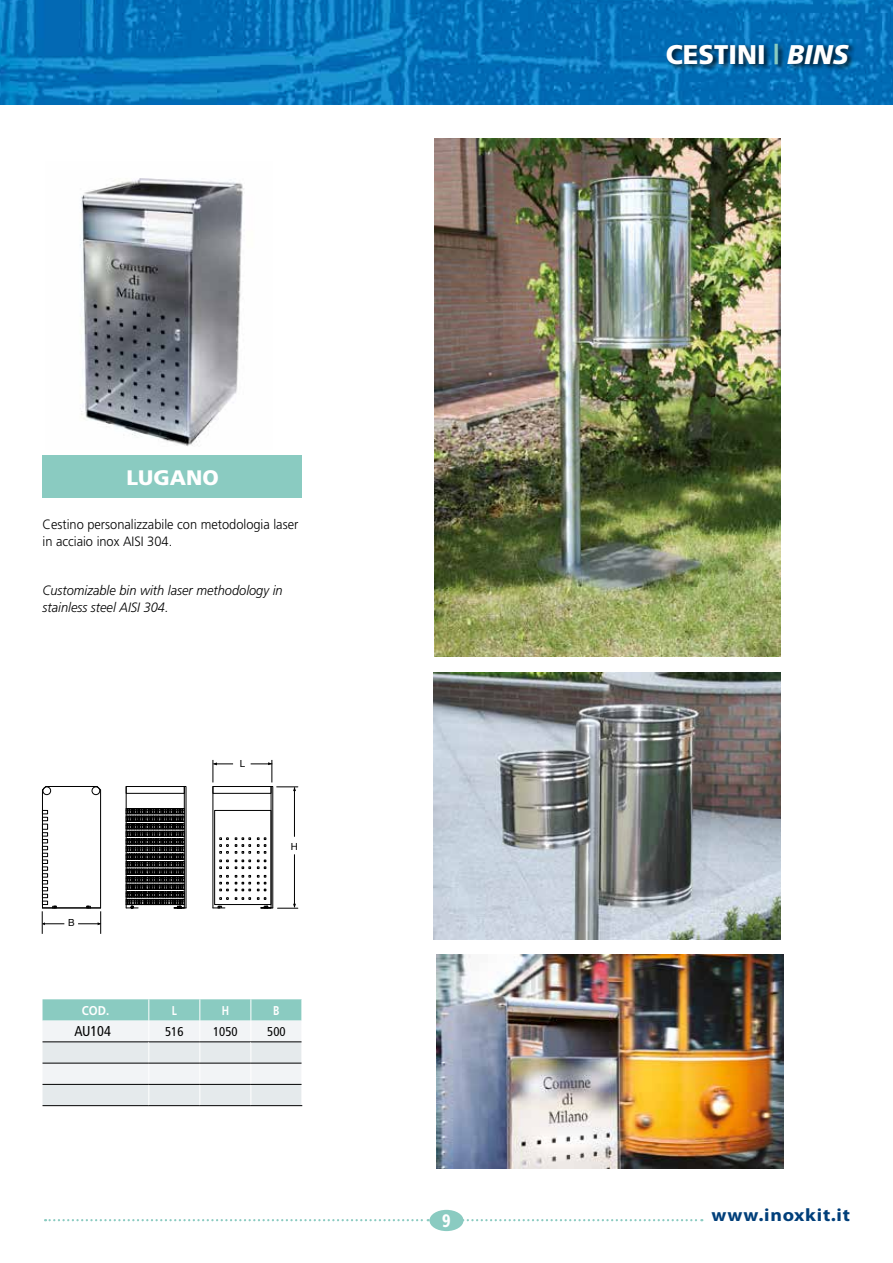
<style>
.page{position:relative;width:893px;height:1263px;background:#fff}
.page>*{position:absolute;margin:0;border:0;box-sizing:border-box;transform-origin:0 0}
.t1{font:900 27px "Frutiger";color:#fff;scale:.95 1}
.t2{font:900 21px "Frutiger";color:#fff}
.t3{font:700 18px "Myriad Pro";letter-spacing:.035em;color:#003f7a;scale:1.1 1}
.t4{font:900 condensed 18px "Frutiger";color:#fff;scale:.9 1}
.t5{font:condensed 14.25px "Frutiger";color:#000}
.t6{font:300 13.5px/16.2px "Frutiger";color:#000;scale:.95 1}
.t7{font:italic 300 13.5px/16.2px "Frutiger";color:#000;scale:.95 1}
.t8{font:condensed 12.75px "Frutiger";color:#000}
.t9{font:700 12.75px "Frutiger";color:#fff;scale:.9 1}
.t10{font:700 12.75px "Frutiger";color:#fff;scale:.8 1}
.t11{font:9.75px "Helvetica";color:#000}
.s1{color:#8acbc1}
.s2{font-style:italic}
</style>
<div class="page">
<div style="left:429px;top:1210px;width:34px;height:21px;background:#8acbc1;border-radius:50%"></div>
<svg style="left:45px;top:1219px;width:384px;height:2px"></svg>
<svg style="left:463px;top:1219px;width:239px;height:2px"></svg>
<img style="left:0;top:0;width:893px;height:104px">
<div style="left:665px;top:42px;width:191px;height:29px;background:#000;opacity:.75"></div>
<svg style="left:43px;top:999px;width:260px;height:107px"></svg>
<div style="left:43px;top:455px;width:259px;height:42px;background:#8acbc1"></div>
<img style="left:80px;top:178px;width:164px;height:269px">
<svg style="left:126px;top:786px;width:61px;height:122px"></svg>
<div style="left:126px;top:786px;width:59px;height:8px;border:1px solid #000"></div>
<hr style="left:46px;top:786px;width:51px;height:1px;background:#000">
<hr style="left:42px;top:790px;width:1px;height:118px;background:#000">
<hr style="left:100px;top:790px;width:1px;height:118px;background:#000">
<hr style="left:42px;top:908px;width:59px;height:1px;background:#000">
<div style="left:43px;top:786px;width:8px;height:9px;border:1px solid #000;border-radius:50%"></div>
<div style="left:92px;top:786px;width:8px;height:9px;border:1px solid #000;border-radius:50%"></div>
<svg style="left:42px;top:810px;width:22px;height:124px"></svg>
<svg style="left:78px;top:906px;width:23px;height:28px"></svg>
<svg style="left:213px;top:760px;width:85px;height:149px"></svg>
<img style="left:434px;top:672px;width:346px;height:268px">
<img style="left:436px;top:955px;width:347px;height:214px">
<img style="left:435px;top:138px;width:345px;height:519px">
<h1 class="t1" style="left:666px;top:38px;width:194px">CESTINI <span class="s1">|</span> <span class="s2">BINS</span></h1>
<h2 class="t2" style="left:127px;top:465px;width:94px">LUGANO</h2>
<p class="t6" style="left:43px;top:517px;width:271px">Cestino personalizzabile con metodologia laser in acciaio inox AISI 304.</p>
<p class="t7" style="left:43px;top:582px;width:254px">Customizable bin with laser methodology in stainless steel AISI 304.</p>
<p class="t11" style="left:68px;top:915px;width:8px">B</p>
<p class="t11" style="left:240px;top:756px;width:7px">L</p>
<p class="t11" style="left:291px;top:839px;width:9px">H</p>
<p class="t9" style="left:82px;top:1003px;width:32px">COD.</p>
<p class="t10" style="left:172px;top:1003px;width:8px">L</p>
<p class="t10" style="left:222px;top:1003px;width:11px">H</p>
<p class="t10" style="left:273px;top:1003px;width:9px">B</p>
<p class="t5" style="left:74px;top:1023px;width:38px">AU104</p>
<p class="t8" style="left:165px;top:1024px;width:20px">516</p>
<p class="t8" style="left:213px;top:1024px;width:26px">1050</p>
<p class="t8" style="left:267px;top:1024px;width:20px">500</p>
<h3 class="t4" style="left:442px;top:1210px;width:11px">9</h3>
<h3 class="t3" style="left:711px;top:1203px;width:128px">www.inoxkit.it</h3>
</div>
